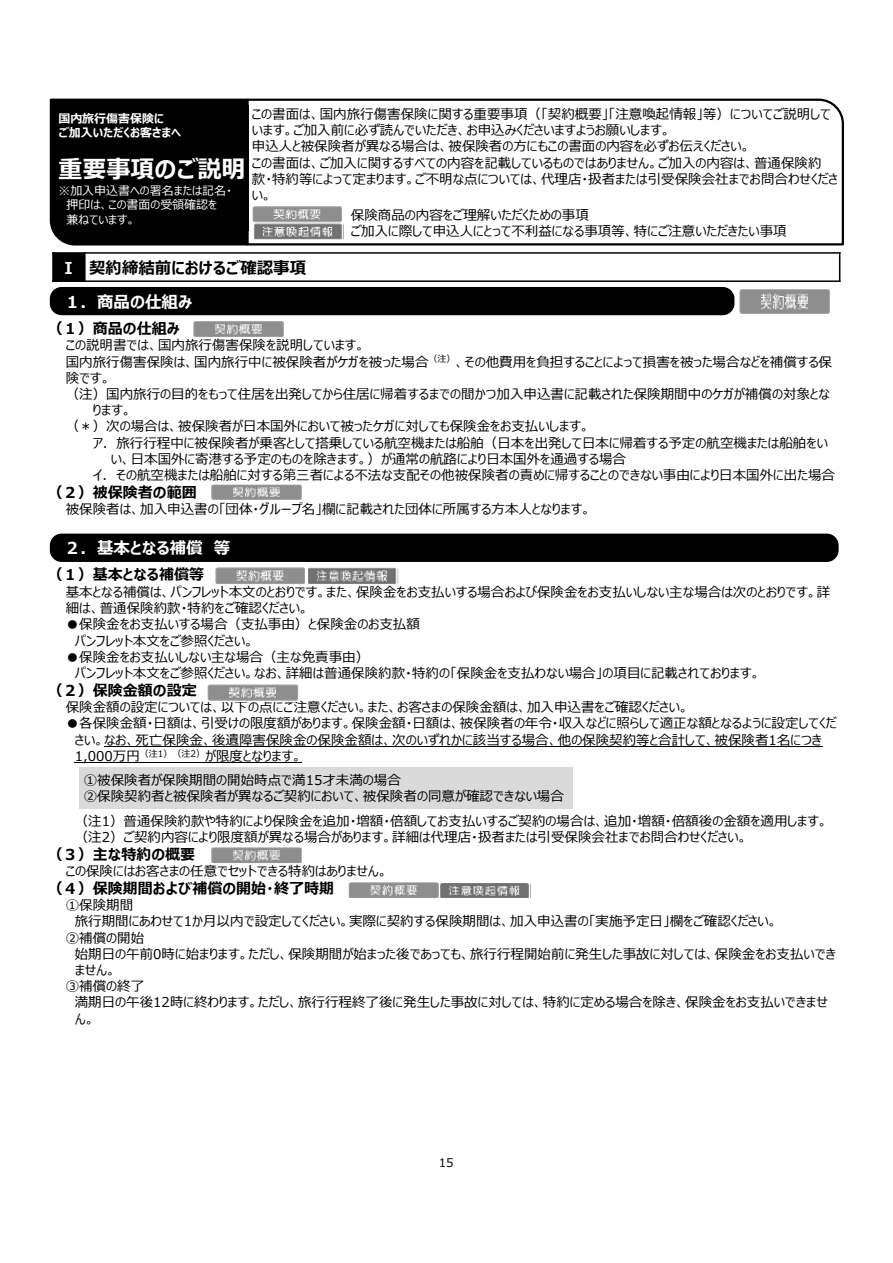
<style>
.page{position:relative;width:893px;height:1263px;background:#fff}
.page>*{position:absolute;margin:0;border:0;box-sizing:border-box;transform-origin:0 0}
.t1{font:700 24px "Meiryo UI";color:#fff}
.t2{font:700 16.5px/34px "Meiryo UI";color:#fff}
.t3{font:700 16.5px "Meiryo UI";color:#000}
.t4{font:700 15px "Meiryo UI";color:#000}
.t5{font:13.5px/16.2px "Meiryo UI";color:#000}
.t6{font:12px/14.4px "Meiryo UI";color:#fff}
.t7{font:700 12px/14.4px "Meiryo UI";color:#fff}
.t8{font:12px "Meiryo UI";color:#000}
.t9{font:9px "Meiryo UI";color:#000}
.s1{font-size:13.5px}
</style>
<div class="page">
<hr style="left:104px;top:746px;width:718px;height:1px;background:#000">
<hr style="left:75px;top:762px;width:227px;height:1px;background:#000">
<svg style="left:49px;top:98px;width:196px;height:148px;background:#151515"></svg>
<svg style="left:245px;top:98px;width:599px;height:148px"></svg>
<div style="left:58px;top:106px;width:190px;height:125px;background:#000"></div>
<img style="left:251px;top:206px;width:93px;height:33px">
<img style="left:215px;top:567px;width:184px;height:17px">
<div style="left:53px;top:253px;width:32px;height:28px;background:#000"></div>
<hr style="left:84px;top:252px;width:2px;height:30px;background:#000">
<hr style="left:52px;top:252px;width:2px;height:30px;background:#000">
<hr style="left:839px;top:252px;width:1px;height:30px;background:#000">
<hr style="left:52px;top:252px;width:788px;height:2px;background:#000">
<hr style="left:52px;top:280px;width:788px;height:2px;background:#000">
<img style="left:207px;top:684px;width:92px;height:17px">
<img style="left:348px;top:882px;width:181px;height:16px">
<img style="left:739px;top:289px;width:91px;height:25px">
<div style="left:50px;top:287px;width:684px;height:28px;background:#000;border-radius:12px"></div>
<img style="left:193px;top:321px;width:91px;height:16px">
<img style="left:211px;top:484px;width:91px;height:16px">
<div style="left:50px;top:534px;width:789px;height:28px;background:#000;border-radius:12px"></div>
<div style="left:80px;top:767px;width:493px;height:42px;background:#dadada"></div>
<img style="left:211px;top:847px;width:91px;height:17px">
<p class="t5" style="left:252px;top:107px;width:587px">この書⾯は、国内旅⾏傷害保険に関する重要事項（「契約概要」「注意喚起情報等」 ）についてご説明しています。ご加⼊前に必ず読んでいただき、お申込みくださいますようお願いします。<br>申込⼈と被保険者が異なる場合は、被保険者の⽅にもこの書⾯の内容を必ずお伝えください。<br>この書⾯は、ご加⼊に関するすべての内容を記載しているものではありません。ご加⼊の内容は、普通保険約款・特約等によって定まります。ご不明な点については、代理店・扱者または引受保険会社までお問合わせください。</p>
<p class="t5" style="left:351px;top:208px;width:437px">保険商品の内容をご理解いただくための事項<br>ご加⼊に際して申込⼈にとって不利益になる事項等、特にご注意いただきたい事項</p>
<p class="t3" style="left:89px;top:256px;width:219px">契約締結前におけるご確認事項</p>
<p class="t7" style="left:58px;top:112px;width:124px">国内旅⾏傷害保険に<br>ご加⼊いただくお客さまへ</p>
<h1 class="t1" style="left:58px;top:152px;width:189px">重要事項のご説明</h1>
<p class="t6" style="left:66px;top:184px;width:167px;text-indent:-8px">※加⼊申込書への署名または記名・押印は、この書⾯の受領確認を<br>兼ねています。</p>
<p class="t2" style="left:61px;top:251px;width:133px">Ⅰ<br>１．商品の仕組み</p>
<p class="t4" style="left:48px;top:318px;width:133px">（１）商品の仕組み</p>
<p class="t5" style="left:66px;top:338px;width:301px">この説明書では、国内旅⾏傷害保険を説明しています。</p>
<p class="t9" style="left:429px;top:353px;width:37px">（注）<span class="s1">、</span></p>
<p class="t5" style="left:66px;top:354px;width:364px">国内旅⾏傷害保険は、国内旅⾏中に被保険者がケガを被った場合</p>
<p class="t5" style="left:66px;top:370px;width:46px">険です。</p>
<p class="t5" style="left:66px;top:387px;width:766px">（注）国内旅⾏の⽬的をもって住居を出発してから住居に帰着するまでの間かつ加⼊申込書に記載された保険期間中のケガが補償の対象とな</p>
<p class="t5" style="left:93px;top:403px;width:41px">ります。</p>
<p class="t5" style="left:66px;top:419px;width:526px">（＊）次の場合は、被保険者が⽇本国外において被ったケガに対しても保険⾦をお⽀払いします。</p>
<p class="t5" style="left:93px;top:435px;width:736px">ア．旅⾏⾏程中に被保険者が乗客として搭乗している航空機または船舶（⽇本を出発して⽇本に帰着する予定の航空機または船舶をい</p>
<p class="t5" style="left:111px;top:451px;width:517px">い、⽇本国外に寄港する予定のものを除きます。）が通常の航路により⽇本国外を通過する場合</p>
<p class="t5" style="left:93px;top:468px;width:744px">イ．その航空機または船舶に対する第三者による不法な⽀配その他被保険者の責めに帰することのできない事由により⽇本国外に出た場合</p>
<p class="t4" style="left:48px;top:482px;width:150px">（２）被保険者の範囲</p>
<p class="t5" style="left:66px;top:502px;width:527px">被保険者は、加⼊申込書の「団体・グループ名」欄に記載された団体に所属する⽅本⼈となります。</p>
<p class="t5" style="left:464px;top:354px;width:369px">その他費⽤を負担することによって損害を被った場合などを補償する保</p>
<p class="t2" style="left:64px;top:532px;width:140px">２．基本となる補償</p>
<p class="t2" style="left:214px;top:532px;width:18px">等</p>
<p class="t4" style="left:48px;top:564px;width:158px">（１）基本となる補償等</p>
<p class="t5" style="left:66px;top:585px;width:766px">基本となる補償は、パンフレット本⽂のとおりです。また、保険⾦をお⽀払いする場合および保険⾦をお⽀払いしない主な場合は次のとおりです。詳細は、普通保険約款・特約をご確認ください。</p>
<p class="t5" style="left:75px;top:617px;width:347px;text-indent:-9px">●保険⾦をお⽀払いする場合（⽀払事由）と保険⾦のお⽀払額パンフレット本⽂をご参照ください。</p>
<p class="t5" style="left:75px;top:649px;width:687px;text-indent:-9px">●保険⾦をお⽀払いしない主な場合（主な免責事由(<br>パンフレット本⽂をご参照ください。なお、詳細は普通保険約款・特約の「保険⾦を⽀払わない場合」の項⽬に記載されております。</p>
<p class="t4" style="left:48px;top:680px;width:150px">（２）保険⾦額の設定</p>
<p class="t5" style="left:66px;top:700px;width:625px">保険⾦額の設定については、以下の点にご注意ください。また、お客さまの保険⾦額は、加⼊申込書をご確認ください。</p>
<p class="t5" style="left:66px;top:716px;width:772px">●各保険⾦額・⽇額は、引受けの限度額があります。保険⾦額・⽇額は、被保険者の年令収・ ⼊などに照らして適正な額となるように設定してくだ</p>
<p class="t5" style="left:75px;top:732px;width:749px">さい。なお、死亡保険⾦、後遺障害保険⾦の保険⾦額は、次のいずれかに該当する場合、他の保険契約等と合計して、被保険者1名につき</p>
<p class="t5" style="left:205px;top:748px;width:99px">が限度となります。</p>
<p class="t9" style="left:140px;top:747px;width:67px">（注1）（注2）</p>
<p class="t5" style="left:75px;top:748px;width:67px">1,000万円</p>
<p class="t5" style="left:84px;top:773px;width:482px">①被保険者が保険期間の開始時点で満15才未満の場合<br>②保険契約者と被保険者が異なるご契約において、被保険者の同意が確認できない場合</p>
<p class="t5" style="left:75px;top:813px;width:755px">（注1）普通保険約款や特約により保険⾦を追加・増額・倍額してお⽀払いするご契約の場合は、追加・増額・倍額後の⾦額を適⽤します。（注2）ご契約内容により限度額が異なる場合があります。詳細は代理店・扱者または引受保険会社までお問合わせください。</p>
<p class="t4" style="left:48px;top:843px;width:149px">（３）主な特約の概要</p>
<p class="t5" style="left:66px;top:864px;width:324px">この保険にはお客さまの任意でセットできる特約はありません。</p>
<p class="t4" style="left:48px;top:878px;width:288px">（４）保険期間および補償の開始・終了時期</p>
<p class="t5" style="left:66px;top:898px;width:69px">①保険期間</p>
<p class="t5" style="left:75px;top:914px;width:704px">旅⾏期間にあわせて1か⽉以内で設定してください。実際に契約する保険期間は、加⼊申込書の「実施予定⽇」欄をご確認ください。</p>
<p class="t5" style="left:66px;top:930px;width:80px">②補償の開始</p>
<p class="t5" style="left:75px;top:946px;width:763px">始期⽇の午前0時に始まります。ただし、保険期間が始まった後であっても、旅⾏⾏程開始前に発⽣した事故に対しては、保険⾦をお⽀払いでき</p>
<p class="t5" style="left:75px;top:963px;width:43px">ません。</p>
<p class="t5" style="left:66px;top:979px;width:80px">③補償の終了</p>
<p class="t5" style="left:75px;top:995px;width:755px">満期⽇の午後12時に終わります。ただし、旅⾏⾏程終了後に発⽣した事故に対しては、特約に定める場合を除き、保険⾦をお⽀払いできませ</p>
<p class="t5" style="left:75px;top:1011px;width:21px">ん。</p>
<p class="t8" style="left:439px;top:1154px;width:16px">15</p>
</div>
